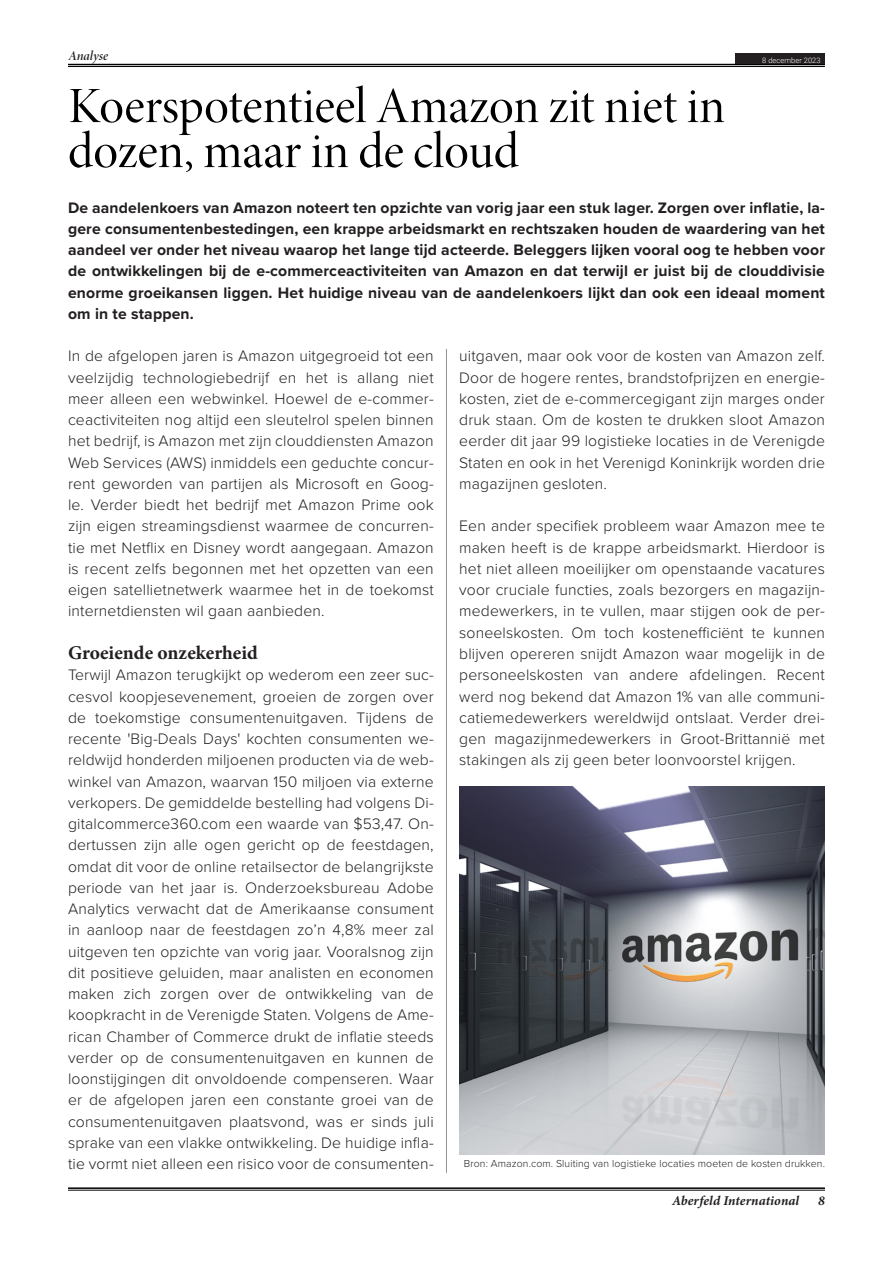
<style>
.page{position:relative;width:893px;height:1263px;background:#fff}
.page>*{position:absolute;margin:0;border:0;box-sizing:border-box;transform-origin:0 0}
.t1{font:51px/45px "Minion Pro Disp";letter-spacing:-.005em;color:#000}
.t2{font:700 19.5px "Minion Pro";color:#231f20}
.t3{font:300 15.75px/21.3px "Proxima Nova";letter-spacing:.01em;color:#231f20;text-align:justify}
.P_bold{font:700 15.75px/21.3px "Proxima Nova";letter-spacing:.01em;color:#231f20;text-align:justify}
.t4{font:italic 700 13.5px "Minion Pro";letter-spacing:.005em;color:#231f20}
.t5{font:13.5px "Minion Pro Semibold It Disp";color:#231f20}
.t6{font:300 10.5px "Proxima Nova";letter-spacing:.01em;color:#231f20}
.t7{font:300 7.5px "Roboto";letter-spacing:.01em;color:#fff}
</style>
<div class="page">
<hr style="left:68px;top:64px;width:757px;height:1px;background:#000">
<hr style="left:68px;top:66px;width:757px;height:1px;background:#000">
<hr style="left:68px;top:1187px;width:757px;height:2px;background:#000">
<hr style="left:68px;top:1190px;width:757px;height:1px;background:#000">
<div style="left:735px;top:54px;width:90px;height:10px;background:#231f20"></div>
<hr style="left:446px;top:349px;width:1px;height:823px;background:#8f959a">
<img style="left:459px;top:786px;width:366px;height:369px">
<p class="t5" style="left:68px;top:46px;width:41px">Analyse</p>
<p class="t7" style="left:762px;top:55px;width:60px">8 december 2023</p>
<h1 class="t1" style="left:68px;top:84px;width:659px">Koerspotentieel Amazon zit niet in dozen, maar in de cloud</h1>
<p class="P_bold" style="left:68px;top:196px;width:758px">De aandelenkoers van Amazon noteert ten opzichte van vorig jaar een stuk lager. Zorgen over inflatie, la&shy;gere consumentenbestedingen, een krappe arbeidsmarkt en rechtszaken houden de waardering van het aandeel ver onder het niveau waarop het lange tijd acteerde. Beleggers lijken vooral oog te hebben voor de ontwikkelingen bij de e-commerceactiviteiten van Amazon en dat terwijl er juist bij de clouddivisie enorme groeikansen liggen. Het huidige niveau van de aandelenkoers lijkt dan ook een ideaal moment om in te stappen.</p>
<p class="t3" style="left:68px;top:345px;width:367px">In de afgelopen jaren is Amazon uitgegroeid tot een veelzijdig technologiebedrijf en het is allang niet meer alleen een webwinkel. Hoewel de e-commer&shy;ceactiviteiten nog altijd een sleutelrol spelen binnen het bedrijf, is Amazon met zijn clouddiensten Amazon Web Services (AWS) inmiddels een geduchte concur&shy;rent geworden van partijen als Microsoft en Goog&shy;le. Verder biedt het bedrijf met Amazon Prime ook zijn eigen streamingsdienst waarmee de concurren&shy;tie met Netflix en Disney wordt aangegaan. Amazon is recent zelfs begonnen met het opzetten van een eigen satellietnetwerk waarmee het in de toekomst internetdiensten wil gaan aanbieden.</p>
<h3 class="t2" style="left:68px;top:639px;width:191px">Groeiende onzekerheid</h3>
<p class="t3" style="left:68px;top:663px;width:367px">Terwijl Amazon terugkijkt op wederom een zeer suc&shy;cesvol koopjesevenement, groeien de zorgen over de toekomstige consumentenuitgaven. Tijdens de recente 'Big-Deals Days' kochten consumenten we&shy;reldwijd honderden miljoenen producten via de web&shy;winkel van Amazon, waarvan 150 miljoen via externe verkopers. De gemiddelde bestelling had volgens Di&shy;gitalcommerce360.com een waarde van $53,47. On&shy;dertussen zijn alle ogen gericht op de feestdagen, omdat dit voor de online retailsector de belangrijkste periode van het jaar is. Onderzoeksbureau Adobe Analytics verwacht dat de Amerikaanse consument in aanloop naar de feestdagen zo’n 4,8% meer zal uitgeven ten opzichte van vorig jaar. Vooralsnog zijn dit positieve geluiden, maar analisten en economen maken zich zorgen over de ontwikkeling van de koopkracht in de Verenigde Staten. Volgens de Ame&shy;rican Chamber of Commerce drukt de inflatie steeds verder op de consumentenuitgaven en kunnen de loonstijgingen dit onvoldoende compenseren. Waar er de afgelopen jaren een constante groei van de consumentenuitgaven plaatsvond, was er sinds juli sprake van een vlakke ontwikkeling. De huidige infla&shy;tie vormt niet alleen een risico voor de consumenten-</p>
<p class="t3" style="left:459px;top:345px;width:367px">uitgaven, maar ook voor de kosten van Amazon zelf.<br>Door de hogere rentes, brandstofprijzen en energie&shy;kosten, ziet de e-commercegigant zijn marges onder druk staan. Om de kosten te drukken sloot Amazon eerder dit jaar 99 logistieke locaties in de Verenigde Staten en ook in het Verenigd Koninkrijk worden drie magazijnen gesloten.</p>
<p class="t3" style="left:459px;top:515px;width:367px">Een ander specifiek probleem waar Amazon mee te maken heeft is de krappe arbeidsmarkt. Hierdoor is het niet alleen moeilijker om openstaande vacatures voor cruciale functies, zoals bezorgers en magazijn&shy;medewerkers, in te vullen, maar stijgen ook de per&shy;soneelskosten. Om toch kostenefficiënt te kunnen blijven opereren snijdt Amazon waar mogelijk in de personeelskosten van andere afdelingen. Recent werd nog bekend dat Amazon 1% van alle communi&shy;catiemedewerkers wereldwijd ontslaat. Verder drei&shy;gen magazijnmedewerkers in Groot-Brittannië met stakingen als zij geen beter loonvoorstel krijgen.</p>
<p class="t6" style="left:464px;top:1156px;width:363px">Bron: Amazon.com. Sluiting van logistieke locaties moeten de kosten drukken.</p>
<p class="t4" style="left:672px;top:1191px;width:129px">Aberfeld International</p>
<p class="t4" style="left:818px;top:1191px;width:8px">8</p>
</div>
